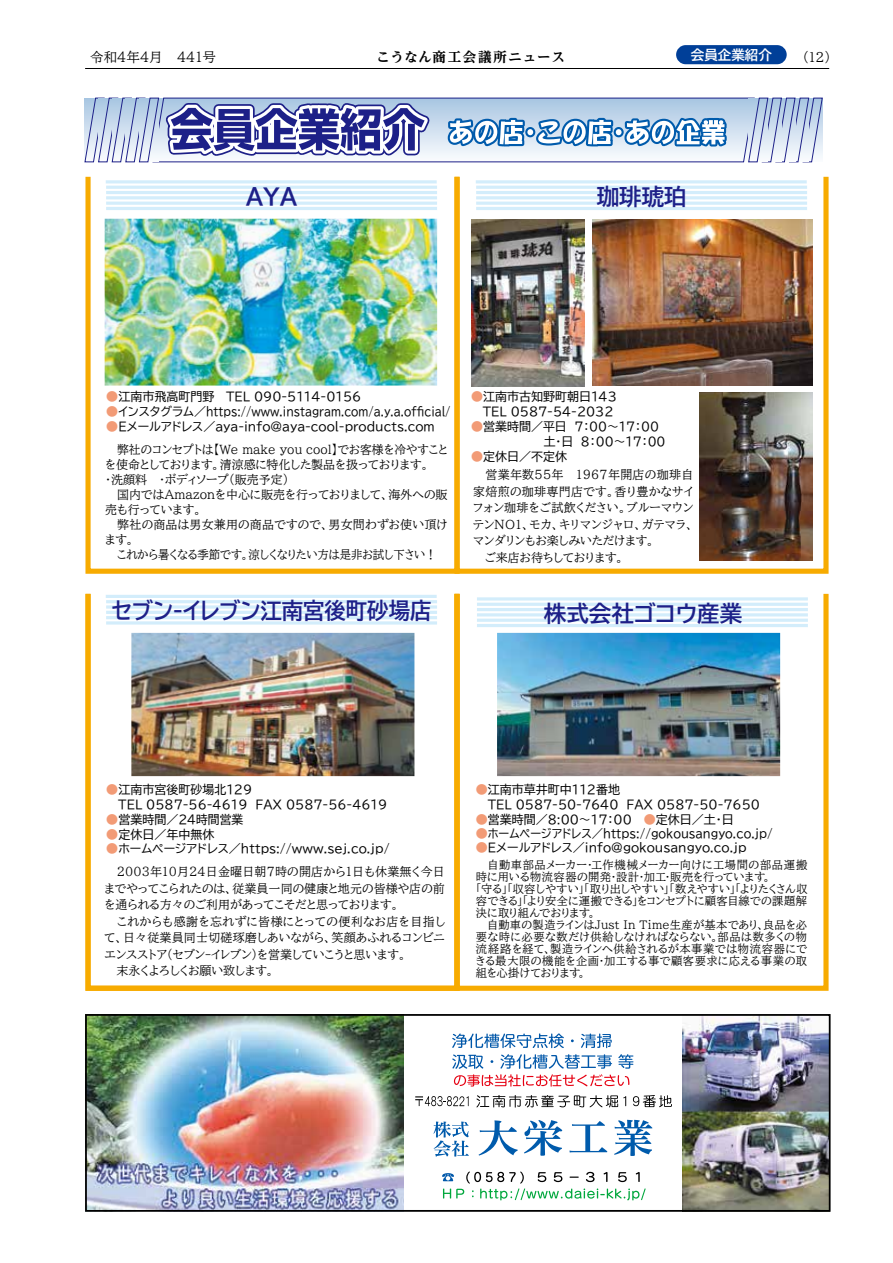
<style>
.page{position:relative;width:893px;height:1263px;background:#fff}
.page>*{position:absolute;margin:0;border:0;box-sizing:border-box;transform-origin:0 0}
.t1{font:22.5px "BIZ UDP Gothic Bold";color:#1d2088}
.t2{font:22.5px "BIZ UDP Gothic Bold";color:#1d2088;scale:.95 1}
.t3{font:700 expanded 13.5px "UD Reimin Pro";letter-spacing:.06em;color:#000}
.t4{font:13.5px "BIZ UDP Mincho Medium";color:#000}
.t5{font:13.5px "BIZ UDP Gothic Bold";color:#fff}
.t6{font:12.9px "BIZ UDP Mincho Medium";color:#000}
.t7{font:12px/15px "BIZ UDP Gothic";color:#000}
.t8{font:12px/16.5px "BIZ UDP Mincho Medium";letter-spacing:.005em;color:#000;text-align:justify}
.t9{font:12px "BIZ UDP Mincho Medium";letter-spacing:.03em;color:#000}
.t10{font:12px "BIZ UDP Gothic";color:#000;scale:.94 1}
.t11{font:12px "BIZ UDP Mincho Medium";letter-spacing:.025em;color:#000}
.t12{font:12px "BIZ UDP Mincho Medium";letter-spacing:.005em;color:#000;scale:.95 1}
.t13{font:12px "BIZ UDP Mincho Medium";letter-spacing:.04em;color:#000}
.t14{font:11.25px/12px "BIZ UDP Mincho Medium";letter-spacing:.03em;color:#000}
.s1{color:#f29b76}
</style>
<div class="page">
<div style="left:454px;top:174px;width:375px;height:400px;border:5px solid #f7ab00"></div>
<div style="left:85px;top:174px;width:375px;height:400px;border:5px solid #f7ab00"></div>
<div style="left:454px;top:591px;width:375px;height:400px;border:5px solid #f7ab00"></div>
<hr style="left:477px;top:597px;width:331px;height:3px;background:#d3edfb">
<hr style="left:477px;top:603px;width:331px;height:3px;background:#d3edfb">
<hr style="left:477px;top:608px;width:331px;height:3px;background:#d3edfb">
<hr style="left:477px;top:613px;width:331px;height:3px;background:#d3edfb">
<hr style="left:477px;top:619px;width:331px;height:3px;background:#d3edfb">
<hr style="left:477px;top:624px;width:331px;height:3px;background:#d3edfb">
<div style="left:85px;top:591px;width:375px;height:400px;border:5px solid #f7ab00"></div>
<hr style="left:476px;top:180px;width:331px;height:3px;background:#d3edfb">
<hr style="left:476px;top:186px;width:331px;height:3px;background:#d3edfb">
<hr style="left:476px;top:191px;width:331px;height:3px;background:#d3edfb">
<hr style="left:476px;top:196px;width:331px;height:3px;background:#d3edfb">
<hr style="left:476px;top:202px;width:331px;height:3px;background:#d3edfb">
<hr style="left:476px;top:207px;width:331px;height:3px;background:#d3edfb">
<hr style="left:106px;top:180px;width:331px;height:3px;background:#d3edfb">
<hr style="left:106px;top:186px;width:331px;height:3px;background:#d3edfb">
<hr style="left:106px;top:191px;width:331px;height:3px;background:#d3edfb">
<hr style="left:106px;top:196px;width:331px;height:3px;background:#d3edfb">
<hr style="left:106px;top:202px;width:331px;height:3px;background:#d3edfb">
<hr style="left:106px;top:207px;width:331px;height:3px;background:#d3edfb">
<hr style="left:106px;top:595px;width:331px;height:3px;background:#d3edfb">
<hr style="left:106px;top:600px;width:331px;height:3px;background:#d3edfb">
<hr style="left:106px;top:605px;width:331px;height:4px;background:#ddf1fb">
<hr style="left:106px;top:611px;width:331px;height:3px;background:#d3edfb">
<hr style="left:106px;top:616px;width:331px;height:3px;background:#d3edfb">
<hr style="left:106px;top:621px;width:331px;height:3px;background:#d3edfb">
<hr style="left:85px;top:68px;width:744px;height:1px;background:#000">
<div style="left:676px;top:45px;width:111px;height:19px;background:#003f98;border-radius:10px"></div>
<svg style="left:84px;top:97px;width:739px;height:66px"></svg>
<img style="left:497px;top:633px;width:283px;height:143px">
<img style="left:131px;top:633px;width:283px;height:143px">
<img style="left:105px;top:219px;width:332px;height:167px">
<img style="left:699px;top:392px;width:114px;height:168px">
<img style="left:471px;top:219px;width:113px;height:167px">
<img style="left:593px;top:219px;width:220px;height:167px">
<img style="left:682px;top:1017px;width:146px;height:192px">
<img style="left:88px;top:1017px;width:315px;height:192px">
<svg style="left:415px;top:1096px;width:54px;height:10px"></svg>
<svg style="left:476px;top:1095px;width:150px;height:12px"></svg>
<svg style="left:633px;top:1095px;width:39px;height:12px"></svg>
<svg style="left:442px;top:1171px;width:204px;height:30px"></svg>
<div style="left:85px;top:1014px;width:746px;height:198px;border:2px solid #000"></div>
<svg style="left:452px;top:1033px;width:112px;height:15px"></svg>
<svg style="left:581px;top:1033px;width:31px;height:15px"></svg>
<svg style="left:452px;top:1054px;width:181px;height:33px"></svg>
<svg style="left:433px;top:1121px;width:36px;height:36px"></svg>
<svg style="left:479px;top:1120px;width:39px;height:35px"></svg>
<svg style="left:524px;top:1120px;width:38px;height:36px"></svg>
<svg style="left:569px;top:1121px;width:38px;height:31px"></svg>
<svg style="left:614px;top:1120px;width:38px;height:36px"></svg>
<p class="t4" style="left:90px;top:50px;width:74px">令和４年４月</p>
<p class="t4" style="left:177px;top:50px;width:40px">441号</p>
<h1 class="t1" style="left:246px;top:185px;width:53px">AYA</h1>
<p class="t3" style="left:376px;top:45px;width:190px">こうなん商工会議所ニュース</p>
<p class="t5" style="left:691px;top:49px;width:82px">会員企業紹介</p>
<p class="t6" style="left:802px;top:50px;width:30px">)12(</p>
<h1 class="t1" style="left:597px;top:185px;width:91px">珈琲琥珀</h1>
<p class="t7" style="left:106px;top:389px;width:109px"><span class="s1">●</span>江南市飛高町門野</p>
<p class="t7" style="left:106px;top:404px;width:346px"><span class="s1">●</span>インスタグラム／https://www.instagram.com .a.y.a/ official/</p>
<p class="t7" style="left:106px;top:419px;width:330px"><span class="s1">●</span>Ｅメールアドレス／aya-info@aya-cool-products.com</p>
<p class="t7" style="left:226px;top:389px;width:137px">TEL 090-5114-0156</p>
<p class="t8" style="left:117px;top:442px;width:332px">弊社のコンセプトは【We make you cool】でお客様を冷やすこと</p>
<p class="t8" style="left:105px;top:457px;width:325px">を使命としております。清涼感に特化した製品を扱っております。</p>
<p class="t8" style="left:159px;top:472px;width:131px">・ボディソープ（販売予定(</p>
<p class="t8" style="left:105px;top:472px;width:43px">・洗顔料</p>
<p class="t8" style="left:117px;top:487px;width:332px">国内ではAmazonを中心に販売を行っておりまして、海外への販</p>
<p class="t8" style="left:105px;top:502px;width:98px">売も行っています。</p>
<p class="t8" style="left:117px;top:517px;width:332px">弊社の商品は男女兼用の商品ですので、男女問わずお使い頂け</p>
<p class="t8" style="left:105px;top:532px;width:31px">ます。</p>
<p class="t12" style="left:117px;top:549px;width:338px">これから暑くなる季節です。涼しくなりたい方は是非お試し下さい!</p>
<h1 class="t2" style="left:112px;top:599px;width:338px">セブン-イレブン江南宮後町砂場店</h1>
<p class="t7" style="left:471px;top:389px;width:147px"><span class="s1">●</span>江南市古知野町朝日143</p>
<p class="t7" style="left:483px;top:404px;width:132px">TEL 0587-54-2032</p>
<p class="t7" style="left:574px;top:419px;width:86px">7：00~17：00</p>
<p class="t7" style="left:471px;top:419px;width:97px"><span class="s1">●</span>営業時間／平日</p>
<p class="t7" style="left:544px;top:434px;width:31px">土日・</p>
<p class="t7" style="left:471px;top:449px;width:97px"><span class="s1">●</span>定休日／不定休</p>
<p class="t7" style="left:581px;top:434px;width:86px">8：00~17：00</p>
<p class="t11" style="left:485px;top:468px;width:80px">営業年数５５年</p>
<p class="t11" style="left:473px;top:485px;width:222px">家焙煎の珈琲専門店です。香り豊かなサイ</p>
<p class="t9" style="left:473px;top:501px;width:222px">フォン珈琲をご試飲ください。ブルーマウン</p>
<p class="t9" style="left:473px;top:518px;width:222px">テンNO 、1 モカ、キリマンジャロ、ガテマラ、</p>
<p class="t8" style="left:473px;top:532px;width:183px">マンダリンもお楽しみいただけます。</p>
<p class="t8" style="left:485px;top:549px;width:140px">ご来店お待ちしております。</p>
<p class="t11" style="left:576px;top:468px;width:119px">１9６７年開店の珈琲自</p>
<h1 class="t1" style="left:544px;top:602px;width:200px">株式会社ゴコウ産業</h1>
<p class="t7" style="left:118px;top:781px;width:270px;text-indent:-12px"><span class="s1">●</span>江南市宮後町砂場北129<br>TEL 0587-56-4619　FAX 0587-56-4619</p>
<p class="t7" style="left:106px;top:811px;width:138px"><span class="s1">●</span>営業時間／24時間営業</p>
<p class="t7" style="left:106px;top:826px;width:109px"><span class="s1">●</span>定休日／年中無休</p>
<p class="t7" style="left:106px;top:841px;width:285px"><span class="s1">●</span>ホームページアドレス／https://www.sej.co.jp/</p>
<p class="t7" style="left:488px;top:781px;width:274px;text-indent:-12px"><span class="s1">●</span>江南市草井町中112番地<br>TEL 0587-50-7640　FAX 0587-50-7650</p>
<p class="t7" style="left:644px;top:811px;width:91px"><span class="s1">●</span>定休日／土日・</p>
<p class="t7" style="left:476px;top:811px;width:157px"><span class="s1">●</span>営業時間／8:00～17：00</p>
<p class="t10" style="left:476px;top:827px;width:317px"><span class="s1">●</span>ホームページアドレス／https://gokousangyo.co.jp/</p>
<p class="t7" style="left:476px;top:840px;width:272px"><span class="s1">●</span>Ｅメールアドレス／info@gokousangyo.co.jp</p>
<p class="t8" style="left:105px;top:863px;width:342px;text-indent:12px">2003年10月24日金曜日朝7時の開店から1日も休業無く今日までやってこられたのは、従業員一同の健康と地元の皆様や店の前を通られる方々のご利用があってこそだと思っております。</p>
<p class="t13" style="left:117px;top:915px;width:330px">これからも感謝を忘れずに皆様にとっての便利なお店を目指し</p>
<p class="t8" style="left:105px;top:929px;width:342px">て、日々従業員同士切磋琢磨しあいながら、笑顔あふれるコンビニ</p>
<p class="t8" style="left:105px;top:946px;width:303px">エンスストア(セブン-イレブン)を営業していこうと思います。</p>
<p class="t8" style="left:117px;top:962px;width:159px">末永くよろしくお願い致します。</p>
<p class="t14" style="left:487px;top:859px;width:321px">自動車部品メーカー工作機械メーカー向けに工場間の部品運搬</p>
<p class="t14" style="left:476px;top:859px;width:333px;text-indent:111px">・<br>時に用いる物流容器の開発・設計・加工・販売を行っています。<br>「守る」「収容しやすい」「取り出しやすい」「数えやすい」「よりたくさん収容できる」「より安全に運搬できる」をコンセプトに顧客目線での課題解決に取り組んでおります。</p>
<p class="t14" style="left:476px;top:919px;width:333px;text-align:justify;text-indent:11px">自動車の製造ラインはJust In Time生産が基本であり、良品を必要な時に必要な数だけ供給しなければならない。部品は数多くの物流経路を経て、製造ラインへ供給されるが本事業では物流容器にできる最大限の機能を企画・加工する事で顧客要求に応える事業の取組を心掛けております。</p>
</div>
